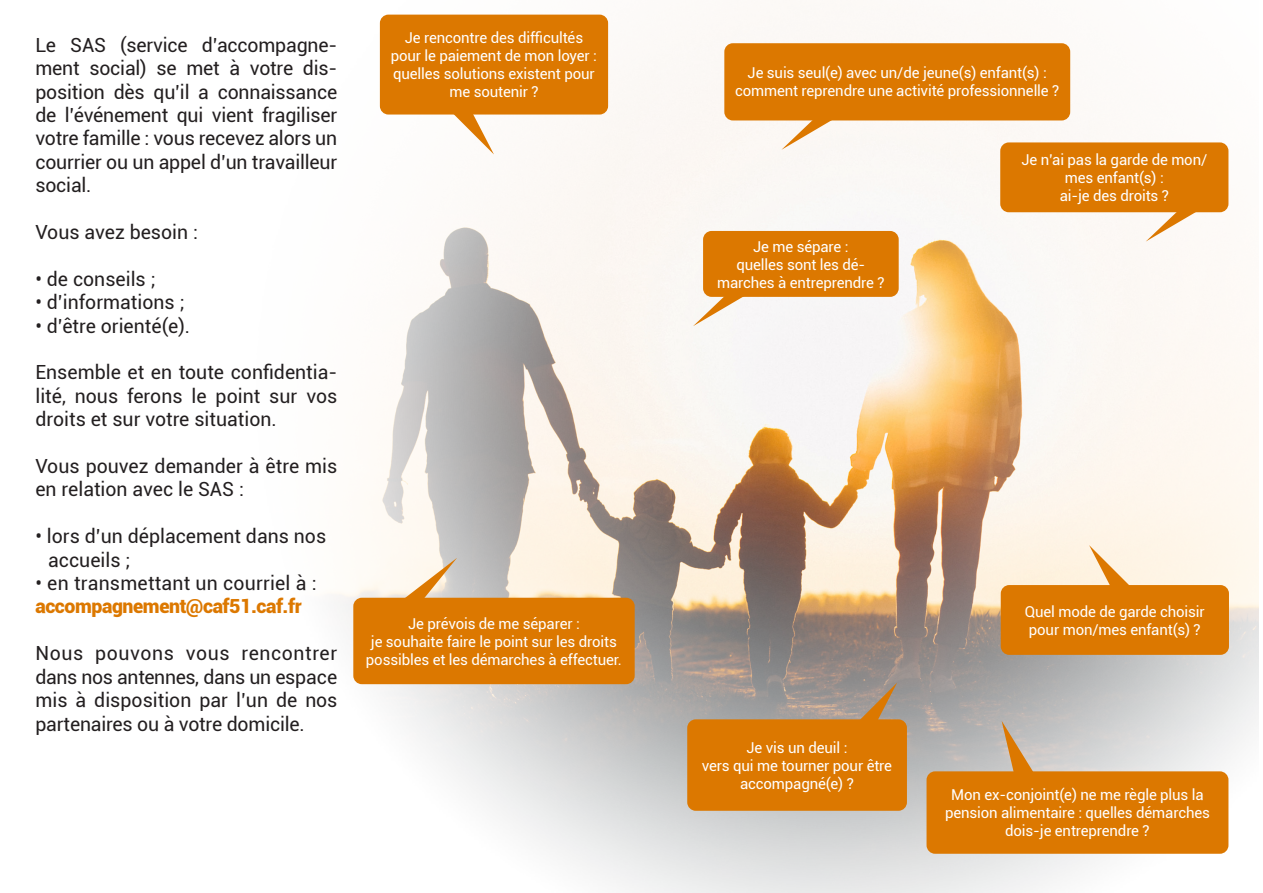
<style>
.page{position:relative;width:1263px;height:893px;background:#fff}
.page>*{position:absolute;margin:0;border:0;box-sizing:border-box;transform-origin:0 0}
.Texte_plaquette{font:19.5px/23.4px "Roboto";color:#231f20;text-align:justify}
.Texte_décalage{font:19.5px/23.4px "Roboto";color:#231f20}
.Texte_plaquette-2{font:900 19.5px "Roboto";letter-spacing:-.02em;color:#dc7800}
.t1{font:15px/18px "Roboto";letter-spacing:-.01em;color:#fff;text-align:center}
</style>
<div class="page">
<img style="left:335px;top:11px;width:923px;height:882px">
<div style="left:380px;top:15px;width:228px;height:100px;background:#dc7800;border-radius:9px"></div>
<svg style="left:453px;top:114px;width:41px;height:40px"></svg>
<div style="left:353px;top:598px;width:282px;height:86px;background:#dc7800;border-radius:9px"></div>
<svg style="left:404px;top:558px;width:53px;height:40px"></svg>
<div style="left:1001px;top:585px;width:228px;height:70px;background:#dc7800;border-radius:9px"></div>
<svg style="left:1089px;top:545px;width:41px;height:41px;background:#f5d4a9"></svg>
<div style="left:687px;top:719px;width:220px;height:92px;background:#dc7800;border-radius:9px"></div>
<svg style="left:856px;top:683px;width:41px;height:37px;background:#ac9073"></svg>
<div style="left:724px;top:43px;width:346px;height:77px;background:#dc7800;border-radius:9px"></div>
<svg style="left:781px;top:120px;width:52px;height:30px"></svg>
<div style="left:926px;top:771px;width:302px;height:83px;background:#dc7800;border-radius:9px"></div>
<svg style="left:1002px;top:721px;width:31px;height:51px;background:#cba982"></svg>
<div style="left:703px;top:231px;width:196px;height:66px;background:#dc7800;border-radius:9px"></div>
<svg style="left:693px;top:296px;width:52px;height:30px"></svg>
<div style="left:1000px;top:142px;width:228px;height:70px;background:#dc7800;border-radius:9px"></div>
<svg style="left:1146px;top:212px;width:51px;height:30px"></svg>
<p class="Texte_plaquette" style="left:35px;top:32px;width:303px">Le SAS (service d’accompagne&shy;ment social) se met à votre dis&shy;position dès qu’il a connaissance de l’événement qui vient fragiliser votre famille : vous recevez alors un courrier ou un appel d’un travailleur social.</p>
<p class="Texte_plaquette" style="left:35px;top:220px;width:164px">Vous avez besoin :</p>
<p class="Texte_plaquette" style="left:35px;top:266px;width:122px">• de conseils ;</p>
<p class="Texte_plaquette" style="left:35px;top:290px;width:151px">• d’informations ;</p>
<p class="Texte_plaquette" style="left:35px;top:313px;width:156px">• d’être orienté(e).</p>
<p class="Texte_plaquette" style="left:35px;top:360px;width:303px">Ensemble et en toute confidentia&shy;lité, nous ferons le point sur vos droits et sur votre situation.</p>
<p class="Texte_plaquette" style="left:35px;top:454px;width:303px">Vous pouvez demander à être mis en relation avec le SAS :</p>
<p class="Texte_décalage" style="left:48px;top:524px;width:279px;text-indent:-13px">• lors d’un déplacement dans nos accueils ;</p>
<p class="Texte_décalage" style="left:35px;top:571px;width:283px">• en transmettant un courriel à :</p>
<p class="Texte_plaquette-2" style="left:35px;top:593px;width:268px">accompagnement@caf51.caf.fr</p>
<p class="Texte_plaquette" style="left:35px;top:641px;width:303px">Nous pouvons vous rencontrer dans nos antennes, dans un espace mis à disposition par l’un de nos partenaires ou à votre domicile.</p>
<p class="t1" style="left:391px;top:28px;width:208px">Je rencontre des difficultés pour le paiement de mon loyer :</p>
<p class="t1" style="left:393px;top:64px;width:203px">quelles solutions existent pour me soutenir ?</p>
<p class="t1" style="left:408px;top:614px;width:173px">Je prévois de me séparer :</p>
<p class="t1" style="left:366px;top:632px;width:257px">je souhaite faire le point sur les droits possibles et les démarches à effectuer.</p>
<p class="t1" style="left:748px;top:64px;width:301px">Je suis seul(e) avec un/de jeune(s) enfant(s) :</p>
<p class="t1" style="left:735px;top:82px;width:326px">comment reprendre une activité professionnelle ?</p>
<p class="t1" style="left:753px;top:237px;width:97px">Je me sépare :</p>
<p class="t1" style="left:717px;top:255px;width:169px">quelles sont les dé&shy;marches à entreprendre ?</p>
<p class="t1" style="left:1021px;top:150px;width:187px">Je n’ai pas la garde de mon/ mes enfant(s) :</p>
<p class="t1" style="left:1060px;top:186px;width:111px">ai-je des droits ?</p>
<p class="t1" style="left:746px;top:738px;width:103px">Je vis un deuil :</p>
<p class="t1" style="left:702px;top:756px;width:192px">vers qui me tourner pour être accompagné(e) ?</p>
<p class="t1" style="left:1025px;top:602px;width:181px;text-align:left">Quel mode de garde choisir pour mon/mes enfant(s) ?</p>
<p class="t1" style="left:945px;top:785px;width:266px">Mon ex-conjoint(e) ne me règle plus la pension alimentaire : quelles démarches dois-je entreprendre ?</p>
</div>
